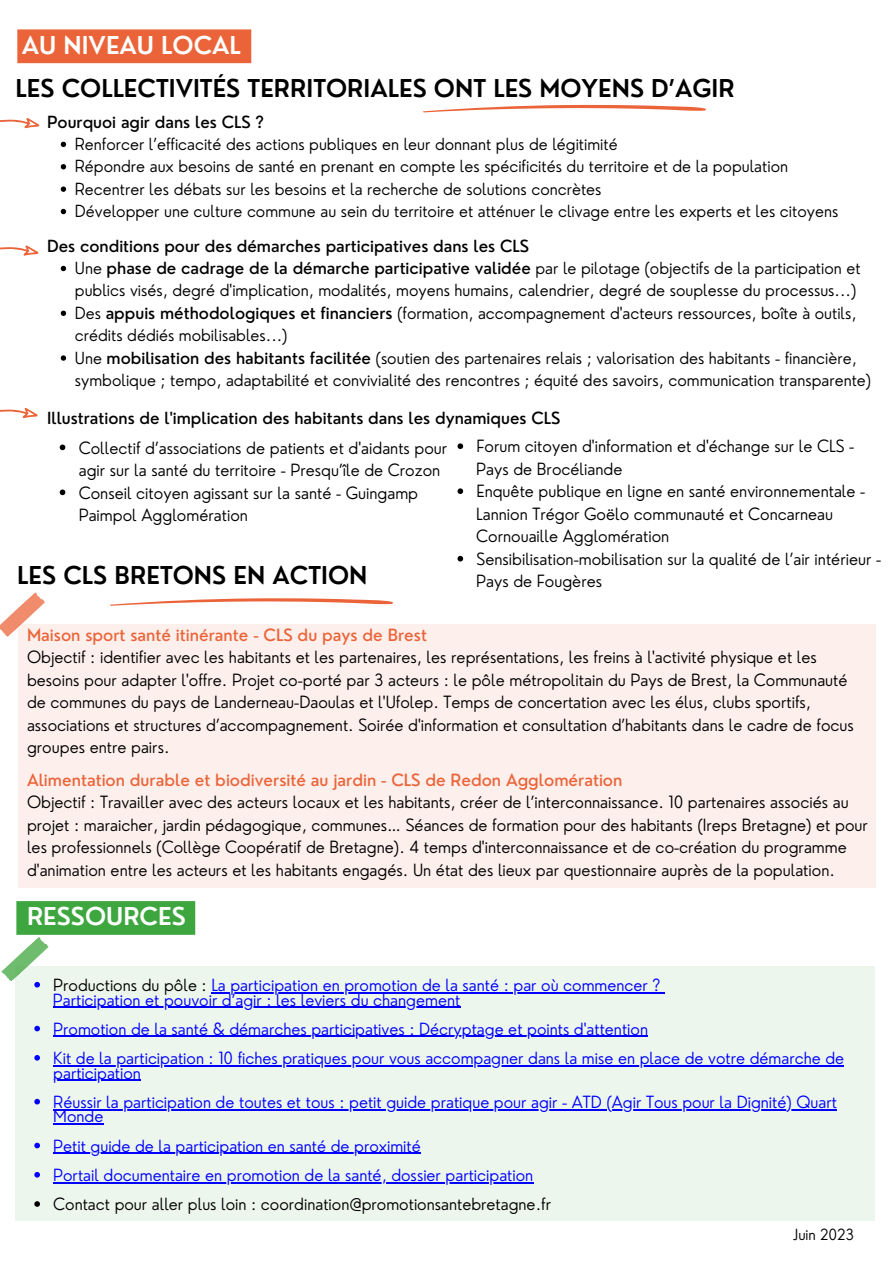
<style>
.page{position:relative;width:893px;height:1264px;background:#fff}
.page>*{position:absolute;margin:0;border:0;box-sizing:border-box;transform-origin:0 0}
.t1{font:600 24px "Nourd";color:#000}
.t2{font:600 24px "Nourd";color:#fefefe}
.t3{font:300 16.5px/22.5px "Nourd";color:#000}
.t4{font:500 16.5px "Nourd";color:#eb6439}
.t5{font:300 16.35px/22.4px "Nourd";color:#000}
.t6{font:300 16.35px/29.2px "Nourd";color:#00f}
.t7{font:500 16.35px "Nourd";color:#000}
.t8{font:300 15px "Nourd";color:#000}
.s1{font-weight:500}
.s2{color:#000}
</style>
<div class="page">
<div style="left:18px;top:624px;width:857px;height:263px;background:#fdf0ec"></div>
<svg style="left:0;top:592px;width:45px;height:45px"></svg>
<div style="left:17px;top:29px;width:234px;height:34px;background:#eb6439"></div>
<svg style="left:423px;top:105px;width:283px;height:7px"></svg>
<svg style="left:61px;top:142px;width:5px;height:5px"></svg>
<svg style="left:61px;top:164px;width:5px;height:5px"></svg>
<svg style="left:61px;top:186px;width:5px;height:6px"></svg>
<svg style="left:61px;top:209px;width:5px;height:5px"></svg>
<svg style="left:61px;top:266px;width:5px;height:5px"></svg>
<svg style="left:61px;top:310px;width:5px;height:6px"></svg>
<svg style="left:61px;top:355px;width:5px;height:6px"></svg>
<svg style="left:0;top:118px;width:39px;height:10px"></svg>
<svg style="left:0;top:245px;width:38px;height:11px"></svg>
<svg style="left:110px;top:598px;width:283px;height:8px"></svg>
<div style="left:16px;top:901px;width:179px;height:33px;background:#3ea63e"></div>
<div style="left:15px;top:965px;width:859px;height:255px;background:#ecf6ec"></div>
<hr style="left:211px;top:992px;width:449px;height:1px;background:#00f">
<svg style="left:34px;top:1025px;width:6px;height:6px"></svg>
<hr style="left:53px;top:1035px;width:595px;height:1px;background:#00f">
<svg style="left:34px;top:1055px;width:6px;height:5px"></svg>
<hr style="left:53px;top:1065px;width:791px;height:1px;background:#00f">
<hr style="left:53px;top:1079px;width:88px;height:1px;background:#00f">
<svg style="left:34px;top:1098px;width:6px;height:6px"></svg>
<hr style="left:53px;top:1108px;width:784px;height:2px;background:#00f">
<hr style="left:53px;top:1123px;width:50px;height:1px;background:#00f">
<svg style="left:34px;top:1142px;width:6px;height:6px"></svg>
<hr style="left:53px;top:1152px;width:368px;height:1px;background:#00f">
<svg style="left:34px;top:1172px;width:6px;height:5px"></svg>
<hr style="left:53px;top:1182px;width:480px;height:1px;background:#00f">
<svg style="left:34px;top:1201px;width:6px;height:5px"></svg>
<hr style="left:53px;top:1006px;width:407px;height:1px;background:#00f">
<svg style="left:1px;top:937px;width:48px;height:50px"></svg>
<svg style="left:60px;top:444px;width:5px;height:6px"></svg>
<svg style="left:60px;top:489px;width:5px;height:6px"></svg>
<svg style="left:457px;top:443px;width:6px;height:6px"></svg>
<svg style="left:457px;top:488px;width:6px;height:6px"></svg>
<svg style="left:457px;top:556px;width:6px;height:5px"></svg>
<svg style="left:0;top:408px;width:38px;height:10px"></svg>
<h1 class="t2" style="left:22px;top:31px;width:221px">AU NIVEAU LOCAL</h1>
<h1 class="t1" style="left:16px;top:74px;width:720px">LES COLLECTIVITÉS TERRITORIALES ONT LES MOYENS D’AGIR</h1>
<p class="t7" style="left:47px;top:112px;width:218px">Pourquoi agir dans les CLS ?</p>
<p class="t5" style="left:75px;top:133px;width:764px">Renforcer l’efficacité des actions publiques en leur donnant plus de légitimité<br>Répondre aux besoins de santé en prenant en compte les spécificités du territoire et de la population Recentrer les débats sur les besoins et la recherche de solutions concrètes<br>Développer une culture commune au sein du territoire et atténuer le clivage entre les experts et les citoyens</p>
<p class="t7" style="left:47px;top:236px;width:483px">Des conditions pour des démarches participatives dans les CLS</p>
<p class="t5" style="left:75px;top:257px;width:797px">Une <span class="s1">phase de cadrage de la démarche participative validée</span> par le pilotage (objectifs de la participation et publics visés, degré d'implication, modalités, moyens humains, calendrier, degré de souplesse du processus...)<br>Des <span class="s1">appuis méthodologiques et financiers</span> (formation, accompagnement d'acteurs ressources, boîte à outils, crédits dédiés mobilisables...)<br>Une <span class="s1">mobilisation des habitants facilitée</span> (soutien des partenaires relais ; valorisation des habitants - financière, symbolique ; tempo, adaptabilité et convivialité des rencontres ; équité des savoirs, communication transparente)</p>
<p class="t7" style="left:47px;top:408px;width:514px">Illustrations de l'implication des habitants dans les dynamiques CLS</p>
<p class="t3" style="left:79px;top:436px;width:370px">Collectif d’associations de patients et d'aidants pour agir sur la santé du territoire - Presqu’île de Crozon Conseil citoyen agissant sur la santé - Guingamp Paimpol Agglomération</p>
<p class="t3" style="left:476px;top:435px;width:379px">Forum citoyen d'information et d'échange sur le CLS -</p>
<p class="t3" style="left:476px;top:458px;width:148px">Pays de Brocéliande</p>
<p class="t3" style="left:476px;top:503px;width:358px">Lannion Trégor Goëlo communauté et Concarneau<br>Cornouaille Agglomération</p>
<p class="t3" style="left:476px;top:570px;width:127px">Pays de Fougères</p>
<p class="t3" style="left:476px;top:480px;width:390px">Enquête publique en ligne en santé environnementale -</p>
<p class="t3" style="left:476px;top:548px;width:406px">Sensibilisation-mobilisation sur la qualité de l’air intérieur -</p>
<h1 class="t1" style="left:17px;top:561px;width:351px">LES CLS BRETONS EN ACTION</h1>
<p class="t4" style="left:27px;top:625px;width:401px">Maison sport santé itinérante - CLS du pays de Brest</p>
<p class="t3" style="left:27px;top:646px;width:828px">Objectif : identifier avec les habitants et les partenaires, les représentations, les freins à l'activité physique et les besoins pour adapter l'offre. Projet co-porté par 3 acteurs : le pôle métropolitain du Pays de Brest, la Communauté de communes du pays de Landerneau-Daoulas et l'Ufolep. Temps de concertation avec les élus, clubs sportifs, associations et structures d’accompagnement. Soirée d'information et consultation d’habitants dans le cadre de focus groupes entre pairs.</p>
<p class="t4" style="left:27px;top:770px;width:597px">Alimentation durable et biodiversité au jardin - CLS de Redon Agglomération</p>
<p class="t3" style="left:27px;top:791px;width:842px">Objectif : Travailler avec des acteurs locaux et les habitants, créer de l’interconnaissance. 10 partenaires associés au projet : maraicher, jardin pédagogique, communes… Séances de formation pour des habitants (Ireps Bretagne) et pour les professionnels (Collège Coopératif de Bretagne). 4 temps d'interconnaissance et de co-création du programme d'animation entre les acteurs et les habitants engagés. Un état des lieux par questionnaire auprès de la population.</p>
<h1 class="t2" style="left:27px;top:902px;width:160px">RESSOURCES</h1>
<p class="t6" style="left:53px;top:970px;width:608px"><span class="s2">Productions du pôle :</span> La participation en promotion de la santé : par où commencer ?</p>
<p class="t6" style="left:53px;top:1014px;width:792px">Promotion de la santé &amp; démarches participatives : Décryptage et points d'attention<br>Kit de la participation : 10 fiches pratiques pour vous accompagner dans la mise en place de votre démarche de</p>
<p class="t6" style="left:53px;top:1058px;width:785px">participation<br>Réussir la participation de toutes et tous : petit guide pratique pour agir - ATD (Agir Tous pour la Dignité) Quart</p>
<p class="t6" style="left:53px;top:1102px;width:481px">Monde<br>Petit guide de la participation en santé de proximité<br>Portail documentaire en promotion de la santé, dossier participation</p>
<p class="t5" style="left:53px;top:1193px;width:499px">Contact pour aller plus loin : coordination@promotionsantebretagne.fr</p>
<p class="t6" style="left:53px;top:985px;width:409px">Participation et pouvoir d’agir : les leviers du changement</p>
<p class="t8" style="left:793px;top:1225px;width:62px">Juin 2023</p>
</div>
